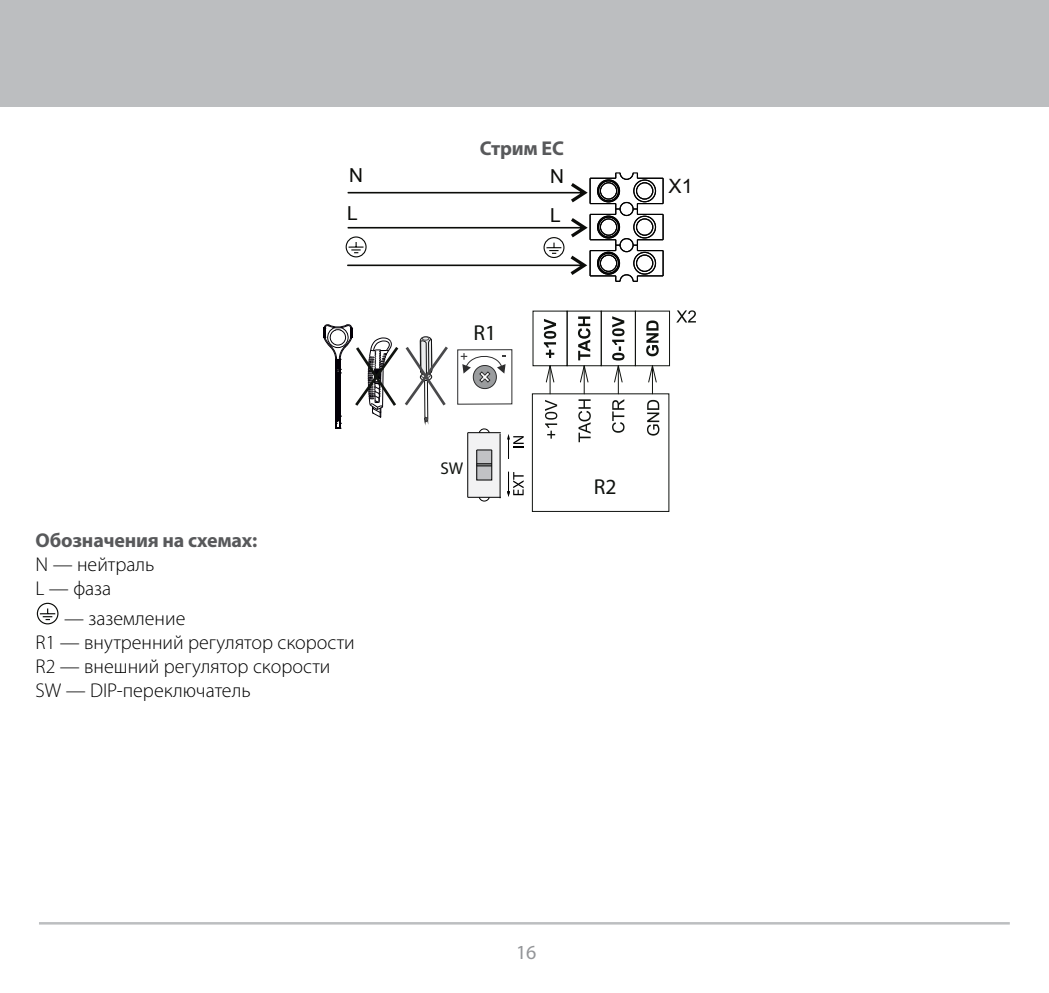
<style>
.page{position:relative;width:1049px;height:993px;background:#fff}
.page>*{position:absolute;margin:0;border:0;box-sizing:border-box;transform-origin:0 0}
.t1{font:21.5px "Myriad Pro";color:#10130f}
.t2{font:300 20px/24px "Myriad Pro";color:#000}
.t3{font:700 20px "Myriad Pro";letter-spacing:-.01em;color:#58595b}
.t4{font:20px "Myriad Pro";color:#939598}
.t5{font:19.75px "Arial";color:#12100e}
.t6{font:19.25px "Arial";color:#0b0c09}
.t7{font:17px "Myriad Pro";color:#10130f}
</style>
<div class="page">
<div style="left:0;top:0;width:1049px;height:106px;background:#bcbec0"></div>
<hr style="left:39px;top:921px;width:971px;height:3px;background:#bcbec0">
<hr style="left:662px;top:178px;width:2px;height:25px;background:#000">
<hr style="left:662px;top:214px;width:2px;height:26px;background:#000">
<hr style="left:662px;top:250px;width:2px;height:26px;background:#000">
<div style="left:635px;top:310px;width:35px;height:56px;border:1px solid #10130f"></div>
<svg style="left:676px;top:310px;width:20px;height:12px"></svg>
<svg style="left:324px;top:172px;width:339px;height:330px"></svg>
<svg style="left:36px;top:602px;width:23px;height:23px"></svg>
<p class="t6" style="left:349px;top:163px;width:15px">N</p>
<p class="t6" style="left:347px;top:200px;width:12px">L</p>
<p class="t3" style="left:36px;top:527px;width:223px">Обозначения на схемах:</p>
<p class="t2" style="left:36px;top:552px;width:120px">N — нейтраль<br>L — фаза</p>
<p class="t2" style="left:36px;top:606px;width:321px;text-indent:28px">— заземление<br>R1 — внутренний регулятор скорости<br>R2 — внешний регулятор скорости<br>SW — DIP-переключатель</p>
<p class="t3" style="left:480px;top:135px;width:86px">Стрим EC</p>
<p class="t6" style="left:550px;top:164px;width:15px">N</p>
<p class="t1" style="left:473px;top:319px;width:24px">R1</p>
<p class="t6" style="left:550px;top:202px;width:12px">L</p>
<p class="t7" style="left:440px;top:458px;width:24px">SW</p>
<p class="t1" style="left:594px;top:473px;width:24px">R2</p>
<p class="t5" style="left:668px;top:173px;width:26px">X1</p>
<p class="t4" style="left:516px;top:939px;width:22px">16</p>
</div>
